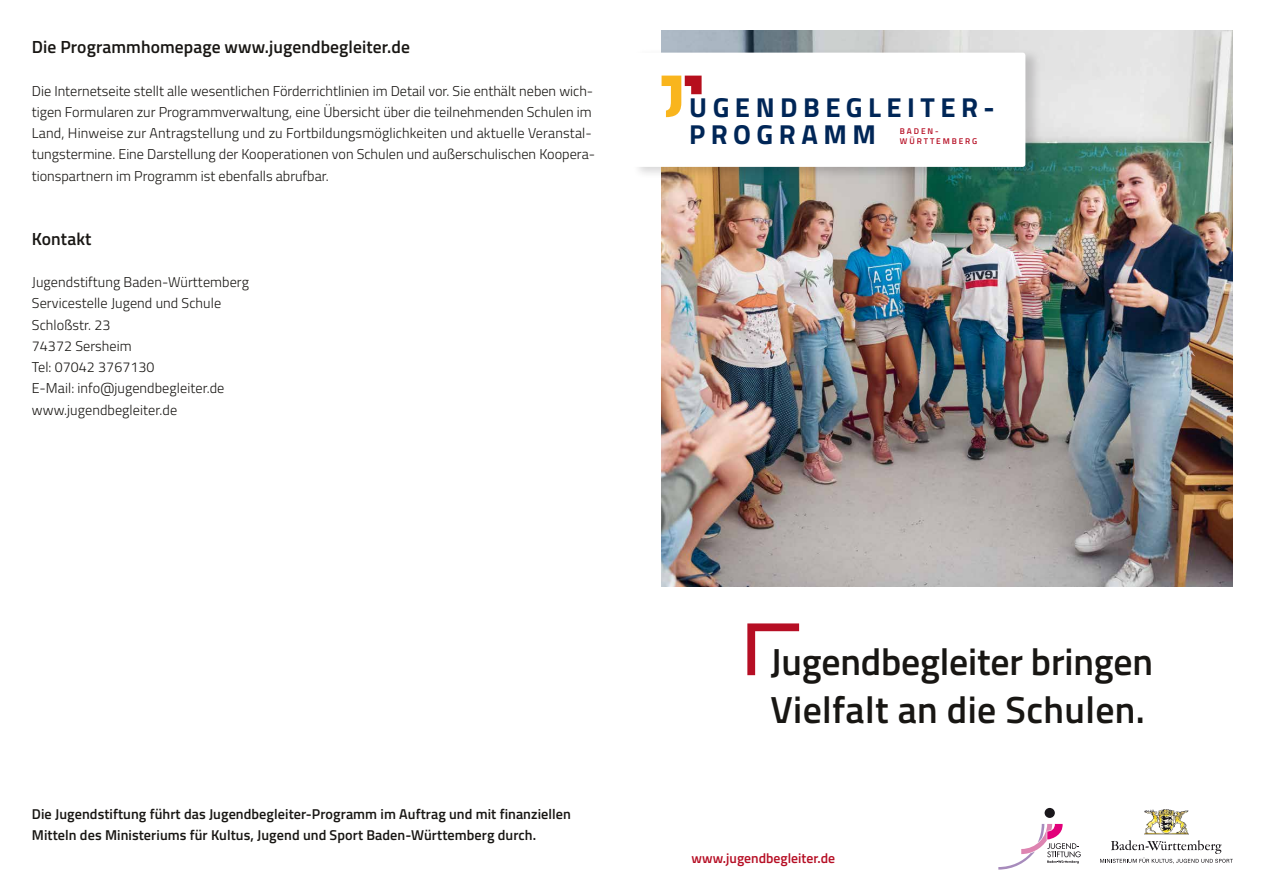
<style>
.page{position:relative;width:1263px;height:893px;background:#fff}
.page>*{position:absolute;margin:0;border:0;box-sizing:border-box;transform-origin:0 0}
.t1{font:600 37.8px/47.7px "Titillium Web";letter-spacing:-.005em;color:#181613}
.t2{font:700 27.45px/26.7px "Titillium Web";letter-spacing:.2em;color:#002657}
.t3{font:600 17.55px "Titillium Web";letter-spacing:.005em;color:#181613}
.t4{font:300 14.25px/21.3px "Titillium Web";color:#181613}
.t5{font:600 14.25px/21.3px "Titillium Web";letter-spacing:.005em;color:#181613}
.t6{font:600 13.8px "Titillium Web";color:#b60e24}
.t7{font:600 8.25px/9.9px "Titillium Web";letter-spacing:.23em;color:#b60e24}
</style>
<div class="page">
<img style="left:661px;top:30px;width:572px;height:556px">
<img style="left:1144px;top:810px;width:45px;height:24px">
<svg style="left:1100px;top:840px;width:133px;height:23px"></svg>
<div style="left:1044px;top:808px;width:11px;height:10px;background:#1a171b;border-radius:50%"></div>
<svg style="left:998px;top:824px;width:83px;height:46px"></svg>
<div style="left:632px;top:49px;width:410px;height:130px;background:#1a171b;opacity:.17"></div>
<svg style="left:632px;top:53px;width:393px;height:114px"></svg>
<svg style="left:747px;top:623px;width:52px;height:52px"></svg>
<p class="t3" style="left:32px;top:34px;width:380px">Die Programmhomepage www.jugendbegleiter.de</p>
<p class="t4" style="left:32px;top:79px;width:565px">Die Internetseite stellt alle wesentlichen Förderrichtlinien im Detail vor. Sie enthält neben wich&shy;tigen Formularen zur Programmverwaltung, eine Übersicht über die teilnehmenden Schulen im Land, Hinweise zur Antragstellung und zu Fortbildungsmöglichkeiten und aktuelle Veranstal&shy;tungstermine. Eine Darstellung der Kooperationen von Schulen und außerschulischen Koopera&shy;tionspartnern im Programm ist ebenfalls abrufbar.</p>
<p class="t3" style="left:32px;top:225px;width:61px">Kontakt</p>
<p class="t4" style="left:32px;top:271px;width:219px">Jugendstiftung Baden-Württemberg<br>Servicestelle Jugend und Schule<br>Schloßstr. 23<br>74372 Sersheim<br>Tel: 07042 3767130<br>E-Mail: info@jugendbegleiter.de www.jugendbegleiter.de</p>
<p class="t5" style="left:32px;top:802px;width:541px">Die Jugendstiftung führt das Jugendbegleiter-Programm im Auftrag und mit finanziellen<br>Mitteln des Ministeriums für Kultus, Jugend und Sport Baden-Württemberg durch.</p>
<h2 class="t2" style="left:689px;top:93px;width:307px">UGENDBEGLEITER-<br>PROGRAMM</h2>
<p class="t7" style="left:900px;top:126px;width:79px">BADEN-<br>WÜRTTEMBERG</p>
<h1 class="t1" style="left:770px;top:636px;width:384px">Jugendbegleiter bringen<br>Vielfalt an die Schulen.</h1>
<p class="t6" style="left:692px;top:847px;width:145px">www.jugendbegleiter.de</p>
</div>
